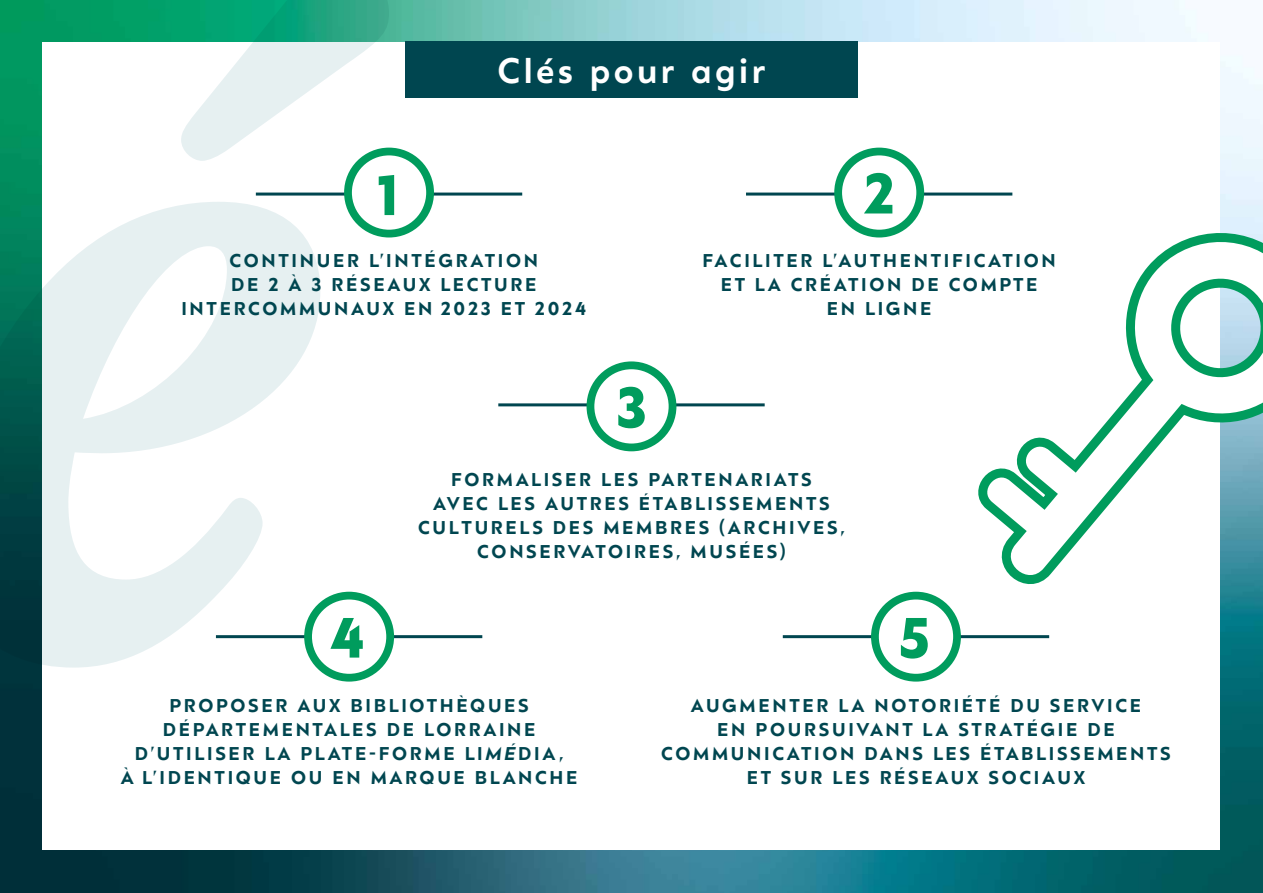
<style>
.page{position:relative;width:1263px;height:893px;background:#fff}
.page>*{position:absolute;margin:0;border:0;box-sizing:border-box;transform-origin:0 0}
.t1{font:900 55.05px "Grava Display";color:#009c5d}
.t2{font:600 34.35px "Grava";letter-spacing:.1em;color:#fff}
.t3{font:700 18px/24px "Grava Display";letter-spacing:.15em;color:#004650;text-align:center}
.s1{font-style:italic}
</style>
<div class="page">
<img style="left:0;top:0;width:1263px;height:893px">
<div style="left:43px;top:43px;width:1177px;height:807px;background:#fff"></div>
<hr style="left:256px;top:193px;width:266px;height:3px;background:#004650">
<hr style="left:746px;top:193px;width:266px;height:3px;background:#004650">
<hr style="left:498px;top:403px;width:267px;height:3px;background:#004650">
<hr style="left:216px;top:635px;width:266px;height:3px;background:#004650">
<hr style="left:783px;top:635px;width:266px;height:3px;background:#004650">
<svg style="left:0;top:0;width:389px;height:668px"></svg>
<div style="left:405px;top:41px;width:453px;height:57px;background:#004650"></div>
<div style="left:348px;top:152px;width:82px;height:82px;background:#fff;border-radius:50%"></div>
<div style="left:344px;top:148px;width:90px;height:89px;border:8px solid #009c5d;border-radius:50%"></div>
<div style="left:838px;top:152px;width:82px;height:82px;background:#fff;border-radius:50%"></div>
<div style="left:834px;top:148px;width:90px;height:89px;border:8px solid #009c5d;border-radius:50%"></div>
<div style="left:590px;top:365px;width:82px;height:82px;background:#fff;border-radius:50%"></div>
<div style="left:586px;top:361px;width:90px;height:90px;border:8px solid #009c5d;border-radius:50%"></div>
<div style="left:308px;top:596px;width:82px;height:82px;background:#fff;border-radius:50%"></div>
<div style="left:304px;top:592px;width:90px;height:90px;border:8px solid #009c5d;border-radius:50%"></div>
<div style="left:875px;top:596px;width:82px;height:82px;background:#fff;border-radius:50%"></div>
<div style="left:871px;top:592px;width:90px;height:90px;border:8px solid #009c5d;border-radius:50%"></div>
<svg style="left:978px;top:219px;width:285px;height:388px"></svg>
<h2 class="t2" style="left:497px;top:49px;width:269px">Clés pour agir</h2>
<h1 class="t1" style="left:377px;top:162px;width:23px">1</h1>
<h1 class="t1" style="left:863px;top:160px;width:33px">2</h1>
<p class="t3" style="left:181px;top:249px;width:406px">CONTINUER L’INTÉGRATION<br>DE 2 À 3 RÉSEAUX LECTURE<br>INTERCOMMUNAUX EN 2023 ET 2024</p>
<h1 class="t1" style="left:616px;top:374px;width:33px">3</h1>
<p class="t3" style="left:702px;top:249px;width:355px">FACILITER L’AUTHENTIFICATION<br>ET LA CRÉATION DE COMPTE<br>EN LIGNE</p>
<p class="t3" style="left:418px;top:468px;width:428px">FORMALISER LES PARTENARIATS<br>AVEC LES AUTRES ÉTABLISSEMENTS<br>CULTURELS DES MEMBRES (ARCHIVES,<br>CONSERVATOIRES, MUSÉES)</p>
<h1 class="t1" style="left:330px;top:604px;width:37px">4</h1>
<h1 class="t1" style="left:898px;top:604px;width:33px">5</h1>
<p class="t3" style="left:121px;top:694px;width:458px">PROPOSER AUX BIBLIOTHÈQUES<br>DÉPARTEMENTALES DE LORRAINE<br>D’UTILISER LA PLATE-FORME LI<span class="s1">MÉ</span>DIA,<br>À L’IDENTIQUE OU EN MARQUE BLANCHE</p>
<p class="t3" style="left:661px;top:693px;width:511px">AUGMENTER LA NOTORIÉTÉ DU SERVICE<br>EN POURSUIVANT LA STRATÉGIE DE<br>COMMUNICATION DANS LES ÉTABLISSEMENTS<br>ET SUR LES RÉSEAUX SOCIAUX</p>
</div>
